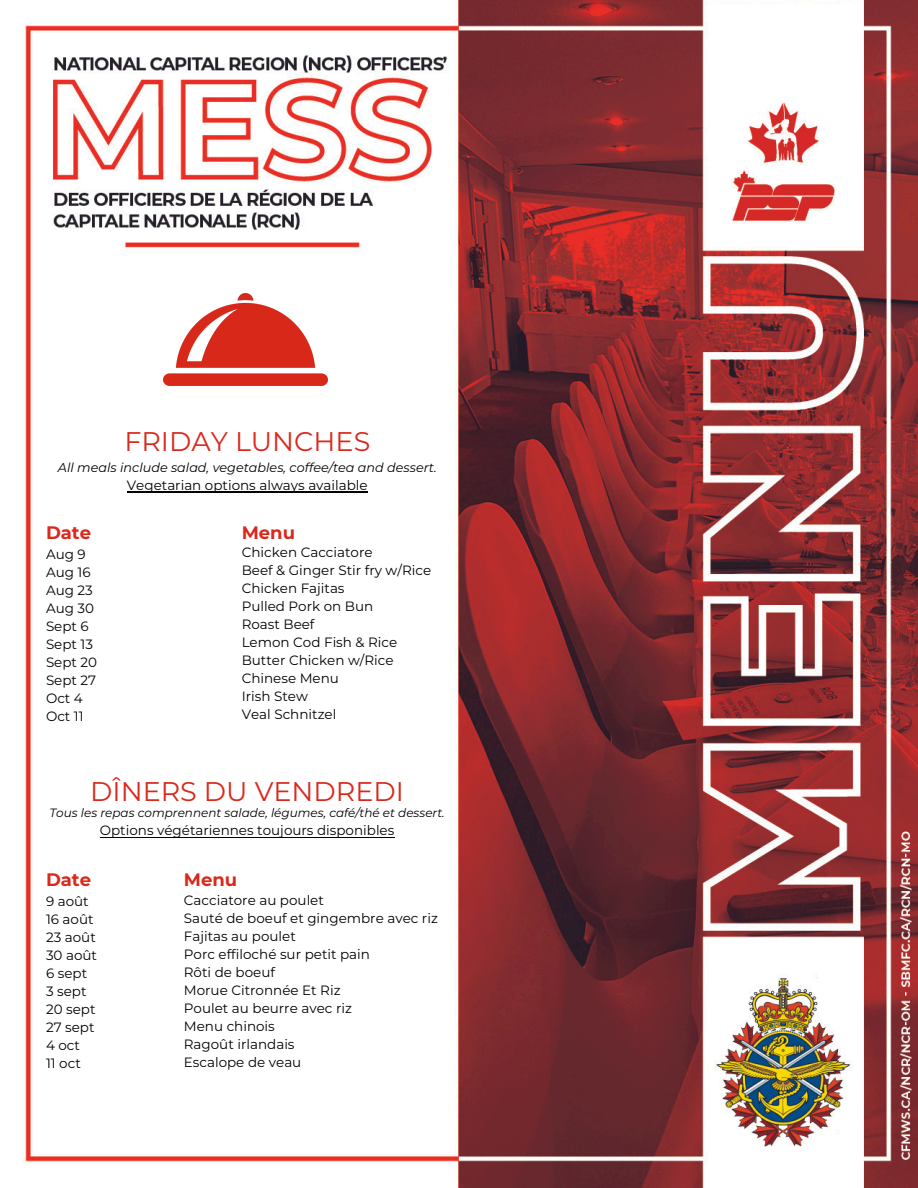
<style>
.page{position:relative;width:918px;height:1188px;background:#fff}
.page>*{position:absolute;margin:0;border:0;box-sizing:border-box;transform-origin:0 0}
.t1{font:27px "Montserrat";color:#da291c}
.t2{font:700 18px "Montserrat";color:#da291c}
.t3{font:13.5px/18px "Montserrat";color:#000}
.t4{font:italic 12.75px "Montserrat";color:#000}
.t5{font:italic 12px "Montserrat";color:#000}
</style>
<div class="page">
<img style="left:22px;top:0;width:896px;height:1188px">
<img style="left:163px;top:293px;width:164px;height:93px">
<hr style="left:127px;top:491px;width:240px;height:1px;background:#000">
<hr style="left:100px;top:837px;width:294px;height:1px;background:#000">
<h1 class="t1" style="left:124px;top:423px;width:247px">FRIDAY LUNCHES</h1>
<p class="t4" style="left:58px;top:458px;width:380px">All meals include salad, vegetables, coffee/tea and dessert.</p>
<p class="t3" style="left:127px;top:475px;width:242px">Vegetarian options always available</p>
<h2 class="t2" style="left:46px;top:521px;width:47px">Date</h2>
<p class="t3" style="left:46px;top:545px;width:53px">Aug 9<br>Aug 16<br>Aug 23<br>Aug 30<br>Sept 6<br>Sept 13<br>Sept 20<br>Sept 27<br>Oct 4<br>Oct 11</p>
<h2 class="t2" style="left:242px;top:521px;width:55px">Menu</h2>
<p class="t3" style="left:242px;top:543px;width:191px">Chicken Cacciatore<br>Beef &amp; Ginger Stir fry w/Rice<br>Chicken Fajitas<br>Pulled Pork on Bun<br>Roast Beef<br>Lemon Cod Fish &amp; Rice<br>Butter Chicken w/Rice<br>Chinese Menu<br>Irish Stew<br>Veal Schnitzel</p>
<h1 class="t1" style="left:90px;top:773px;width:315px">DÎNERS DU VENDREDI</h1>
<p class="t5" style="left:49px;top:804px;width:397px">Tous les repas comprennent salade, légumes, café/thé et dessert.</p>
<p class="t3" style="left:100px;top:821px;width:296px">Options végétariennes toujours disponibles</p>
<h2 class="t2" style="left:46px;top:869px;width:47px">Date</h2>
<p class="t3" style="left:46px;top:892px;width:53px">9 août<br>16 août<br>23 août<br>30 août<br>6 sept<br>3 sept<br>20 sept<br>27 sept<br>4 oct<br>11 oct</p>
<h2 class="t2" style="left:184px;top:869px;width:55px">Menu</h2>
<p class="t3" style="left:184px;top:890px;width:256px">Cacciatore au poulet<br>Sauté de boeuf et gingembre avec riz<br>Fajitas au poulet<br>Porc effiloché sur petit pain<br>Rôti de boeuf<br>Morue Citronnée Et Riz<br>Poulet au beurre avec riz<br>Menu chinois<br>Ragoût irlandais<br>Escalope de veau</p>
</div>
